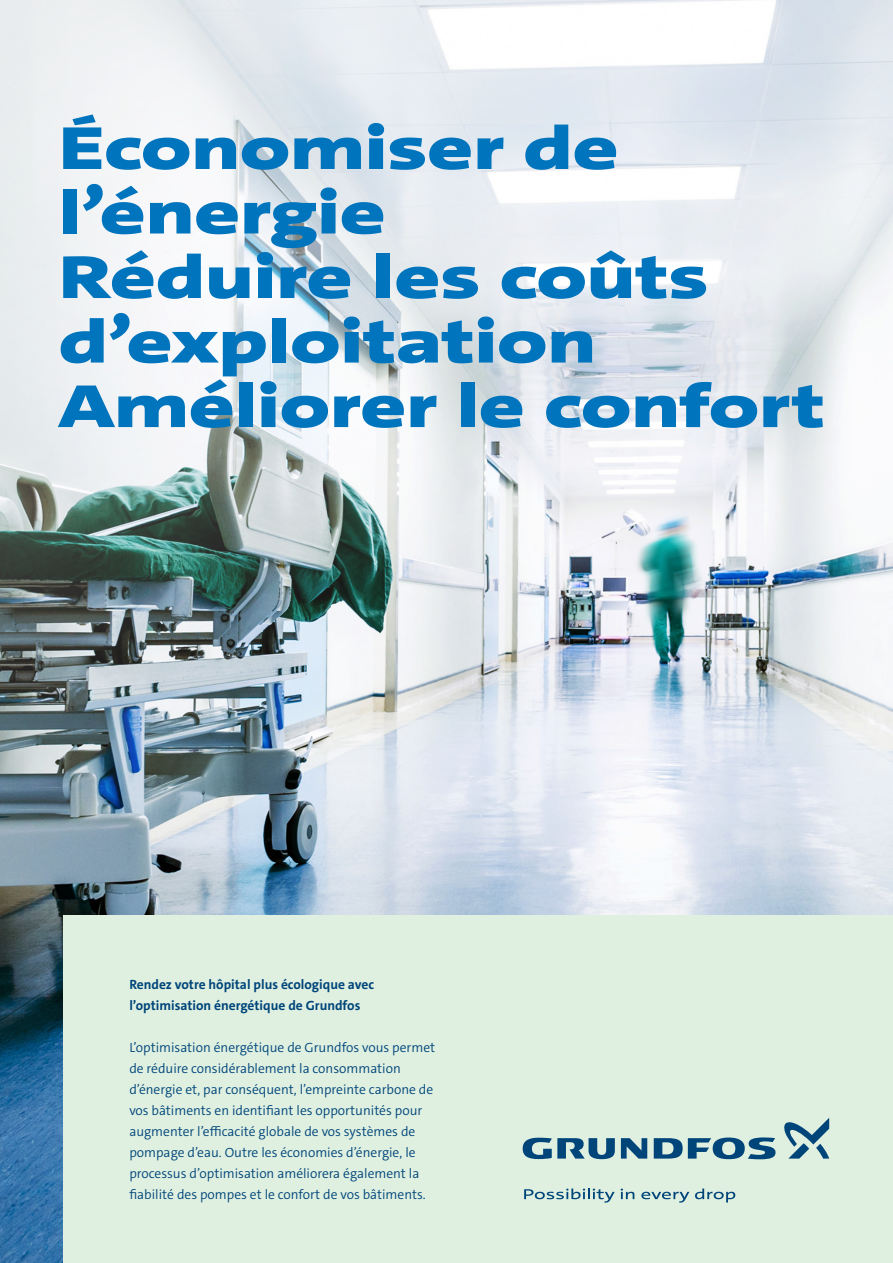
<style>
.page{position:relative;width:893px;height:1263px;background:#fff}
.page>*{position:absolute;margin:0;border:0;box-sizing:border-box;transform-origin:0 0}
.t1{font:900 61.5px/64.5px "Grundfos The Sans Extd";color:#0074bc}
.t2{font:300 13.5px/21px "Grundfos The Sans";color:#004579}
.t3{font:700 13.5px/21px "Grundfos The Sans";color:#004579}
</style>
<div class="page">
<img style="left:0;top:0;width:893px;height:1263px">
<div style="left:64px;top:916px;width:829px;height:347px;background:#dff0e1"></div>
<svg style="left:621px;top:1138px;width:26px;height:20px"></svg>
<svg style="left:523px;top:1138px;width:92px;height:21px"></svg>
<svg style="left:654px;top:1137px;width:121px;height:22px"></svg>
<svg style="left:784px;top:1118px;width:45px;height:40px"></svg>
<svg style="left:524px;top:1188px;width:91px;height:14px"></svg>
<svg style="left:621px;top:1188px;width:13px;height:11px"></svg>
<svg style="left:641px;top:1191px;width:48px;height:11px"></svg>
<svg style="left:695px;top:1188px;width:40px;height:14px"></svg>
<h1 class="t1" style="left:59px;top:116px;width:768px">Économiser de l’énergie<br>Réduire les coûts d’exploitation<br>Améliorer le confort</h1>
<p class="t3" style="left:129px;top:974px;width:246px">Rendez votre hôpital plus écologique avec l’optimisation énergétique de Grundfos</p>
<p class="t2" style="left:129px;top:1037px;width:307px">L’optimisation énergétique de Grundfos vous permet de réduire considérablement la consommation d’énergie et, par conséquent, l’empreinte carbone de vos bâtiments en identifiant les opportunités pour augmenter l’efficacité globale de vos systèmes de pompage d’eau. Outre les économies d’énergie, le processus d’optimisation améliorera également la fiabilité des pompes et le confort de vos bâtiments.</p>
</div>
